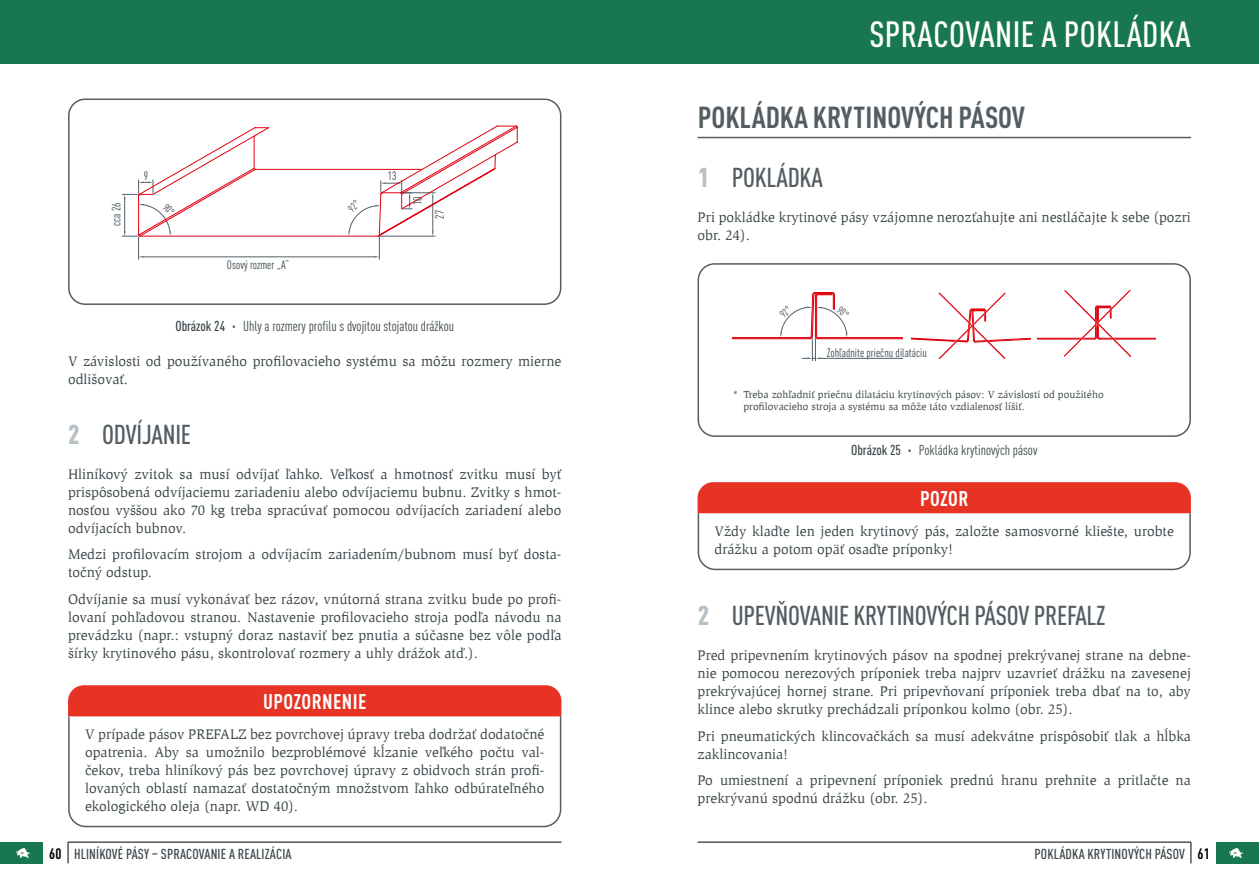
<style>
.page{position:relative;width:1259px;height:893px;background:#fff}
.page>*{position:absolute;margin:0;border:0;box-sizing:border-box;transform-origin:0 0}
.t1{font:500 condensed 36px "DIN Pro";letter-spacing:.01em;color:#fff}
.t2{font:700 condensed 30px "DIN Pro";color:#535d62}
.t3{font:500 condensed 27px "DIN Pro";letter-spacing:-.01em;color:#535d62}
.t4{font:700 condensed 21px "DIN Pro";letter-spacing:.02em;color:#fff}
.t5{font:14.25px/18px "Slimbach Pro";color:#394448}
.t6{font:condensed 14.25px "DIN Pro";color:#394448}
.t7{font:500 condensed 14.25px "DIN Pro";letter-spacing:.01em;color:#394448}
.t8{font:condensed 12px "DIN Pro";color:#394448}
.t9{font:10.5px/12px "Slimbach Pro";color:#394448}
.s1{font-weight:500}
.s2{font-weight:900;color:#b6c0c6}
.s3{font-weight:700;font-size:15px;color:#000}
</style>
<div class="page">
<div style="left:0;top:0;width:1259px;height:64px;background:#187750"></div>
<div style="left:1216px;top:842px;width:43px;height:21px;background:#187750"></div>
<hr style="left:697px;top:842px;width:494px;height:1px;background:#000">
<svg style="left:1190px;top:842px;width:1px;height:21px"></svg>
<svg style="left:1229px;top:848px;width:13px;height:10px"></svg>
<div style="left:0;top:842px;width:43px;height:21px;background:#187750"></div>
<hr style="left:68px;top:842px;width:493px;height:1px;background:#000">
<svg style="left:68px;top:842px;width:1px;height:21px"></svg>
<svg style="left:16px;top:848px;width:14px;height:10px"></svg>
<hr style="left:697px;top:137px;width:494px;height:1px;background:#535d62">
<svg style="left:697px;top:482px;width:494px;height:89px"></svg>
<svg style="left:912px;top:292px;width:118px;height:67px"></svg>
<svg style="left:1037px;top:290px;width:118px;height:68px"></svg>
<div style="left:823px;top:348px;width:107px;height:9px;background:#fff"></div>
<div style="left:697px;top:263px;width:494px;height:174px;border:2px solid #535d62;border-radius:16px"></div>
<div style="left:68px;top:685px;width:493px;height:30px;background:#e63323"></div>
<svg style="left:68px;top:715px;width:494px;height:113px"></svg>
<div style="left:68px;top:99px;width:493px;height:206px;border:2px solid #535d62;border-radius:16px"></div>
<svg style="left:733px;top:292px;width:169px;height:69px"></svg>
<svg style="left:122px;top:126px;width:395px;height:133px"></svg>
<p class="t8" style="left:144px;top:167px;width:6px">9</p>
<p class="t8" style="left:388px;top:167px;width:10px">13</p>
<p class="t8" style="left:409px;top:205px;width:10px;rotate:-90deg">10</p>
<p class="t8" style="left:108px;top:226px;width:25px;rotate:-90deg">cca 26</p>
<p class="t8" style="left:431px;top:219px;width:10px;rotate:-90deg">27</p>
<p class="t8" style="left:227px;top:256px;width:64px">Osový rozmer „A“</p>
<p class="t6" style="left:175px;top:316px;width:280px"><span class="s1">OBRÁZOK 24 ·</span> Uhly a rozmery profilu s dvojitou stojatou drážkou</p>
<p class="t5" style="left:68px;top:353px;width:495px">V závislosti od používaného profilovacieho systému sa môžu rozmery mierne odlišovať.</p>
<h3 class="t3" style="left:68px;top:414px;width:122px"><span class="s2">2</span> ODVÍJANIE</h3>
<p class="t5" style="left:68px;top:465px;width:495px;text-align:justify">Hliníkový zvitok sa musí odvíjať ľahko. Veľkosť a hmotnosť zvitku musí byť prispôsobená odvíjaciemu zariadeniu alebo odvíjaciemu bubnu. Zvitky s hmot&shy;nosťou vyššou ako 70 kg treba spracúvať pomocou odvíjacích zariadení alebo odvíjacích bubnov.</p>
<p class="t5" style="left:68px;top:546px;width:495px">Medzi profilovacím strojom a odvíjacím zariadením/bubnom musí byť dosta&shy;točný odstup.</p>
<p class="t5" style="left:68px;top:590px;width:495px;text-align:justify">Odvíjanie sa musí vykonávať bez rázov, vnútorná strana zvitku bude po profi&shy;lovaní pohľadovou stranou. Nastavenie profilovacieho stroja podľa návodu na prevádzku (napr.: vstupný doraz nastaviť bez pnutia a súčasne bez vôle podľa šírky krytinového pásu, skontrolovať rozmery a uhly drážok atď.).</p>
<h3 class="t4" style="left:263px;top:685px;width:105px">UPOZORNENIE</h3>
<p class="t5" style="left:85px;top:726px;width:461px;text-align:justify">V prípade pásov PREFALZ bez povrchovej úpravy treba dodržať dodatočné opatrenia. Aby sa umožnilo bezproblémové kĺzanie veľkého počtu val&shy;čekov, treba hliníkový pás bez povrchovej úpravy z obidvoch strán profi&shy;lovaných oblastí namazať dostatočným množstvom ľahko odbúrateľného ekologického oleja (napr. WD 40).</p>
<h1 class="t1" style="left:869px;top:7px;width:323px">SPRACOVANIE A POKLÁDKA</h1>
<h2 class="t2" style="left:698px;top:95px;width:329px">POKLÁDKA KRYTINOVÝCH PÁSOV</h2>
<h3 class="t3" style="left:697px;top:157px;width:127px"><span class="s2">1</span> POKLÁDKA</h3>
<p class="t5" style="left:697px;top:208px;width:495px">Pri pokládke krytinové pásy vzájomne nerozťahujte ani nestláčajte k sebe (pozri obr. 24).</p>
<p class="t8" style="left:826px;top:344px;width:102px">Zohľadnite priečnu dilatáciu</p>
<p class="t9" style="left:743px;top:388px;width:362px;text-indent:-11px">* Treba zohľadniť priečnu dilatáciu krytinových pásov: V závislosti od použitého profilovacieho stroja a systému sa môže táto vzdialenosť líšiť.</p>
<p class="t6" style="left:851px;top:440px;width:188px"><span class="s1">OBRÁZOK 25 ·</span> Pokládka krytinových pásov</p>
<h3 class="t4" style="left:920px;top:482px;width:50px">POZOR</h3>
<p class="t5" style="left:714px;top:522px;width:461px">Vždy klaďte len jeden krytinový pás, založte samosvorné kliešte, urobte drážku a potom opäť osaďte príponky!</p>
<h3 class="t3" style="left:697px;top:595px;width:69px"><span class="s2">2</span> UPEVŇOVA</h3>
<h3 class="t3" style="left:821px;top:595px;width:266px">NIE KRYTINOVÝCH PÁSOV PREFALZ</h3>
<p class="t5" style="left:697px;top:646px;width:495px;text-align:justify">Pred pripevnením krytinových pásov na spodnej prekrývanej strane na debne&shy;nie pomocou nerezových príponiek treba najprv uzavrieť drážku na zavesenej prekrývajúcej hornej strane. Pri pripevňovaní príponiek treba dbať na to, aby klince alebo skrutky prechádzali príponkou kolmo (obr. 25).</p>
<p class="t5" style="left:697px;top:727px;width:495px">Pri pneumatických klincovačkách sa musí adekvátne prispôsobiť tlak a hĺbka zaklincovania!</p>
<p class="t5" style="left:697px;top:771px;width:495px">Po umiestnení a pripevnení príponiek prednú hranu prehnite a pritlačte na prekrývanú spodnú drážku (obr. 25).</p>
<p class="t7" style="left:49px;top:843px;width:244px"><span class="s3">60</span> HLINÍKOVÉ PÁSY – SPRACOVANI E A REALIZÁCIA</p>
<p class="t7" style="left:1034px;top:843px;width:177px">POKLÁDKA KRYTIN OVÝCH PÁSOV <span class="s3">61</span></p>
</div>
